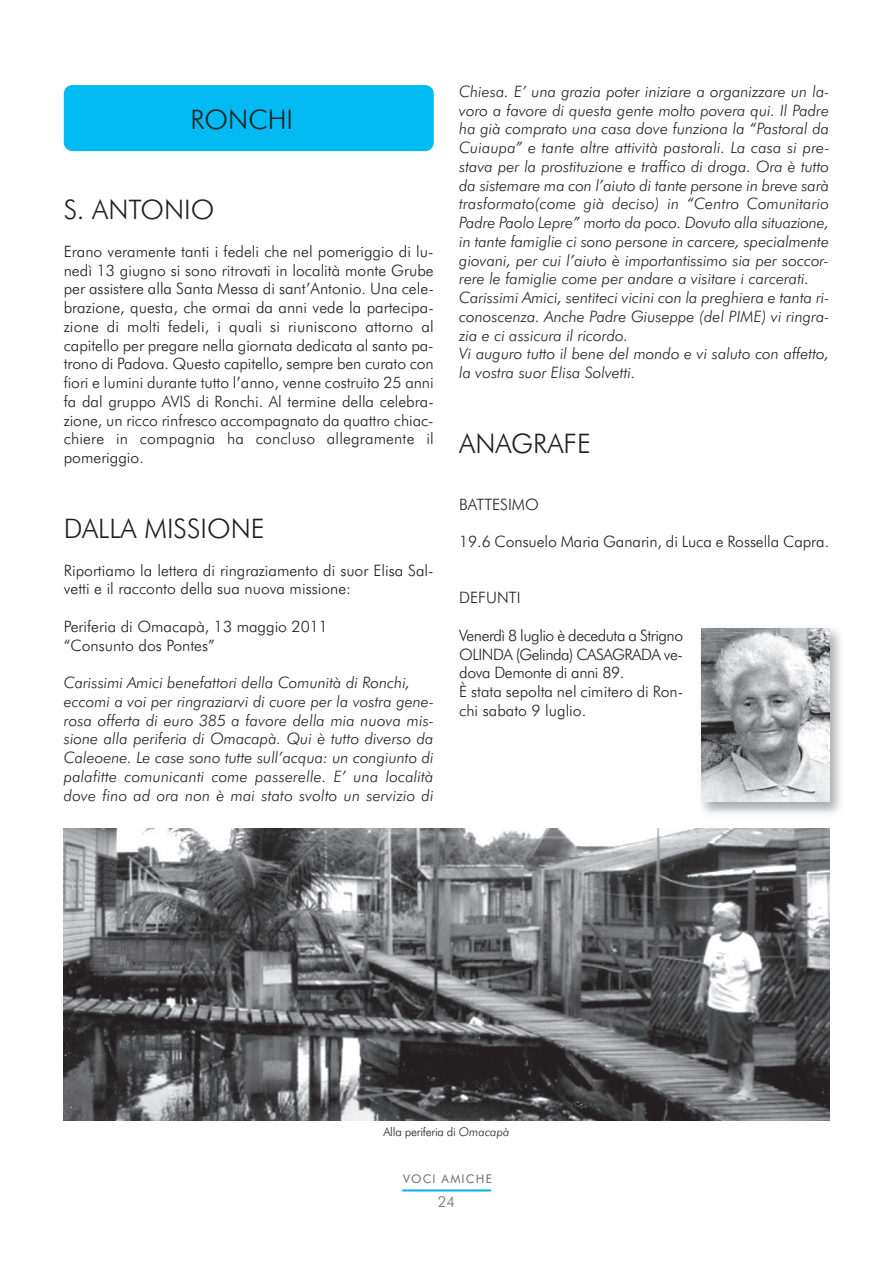
<style>
.page{position:relative;width:893px;height:1263px;background:#fff}
.page>*{position:absolute;margin:0;border:0;box-sizing:border-box;transform-origin:0 0}
.t1{font:300 27px "Futura BT";color:#231f20}
.t2{font:italic 300 15.75px/18.8px "Futura BT";color:#231f20}
.t3{font:300 15.75px/18.8px "Futura BT";color:#231f20}
.t4{font:300 15.75px/18.8px "Futura BT";letter-spacing:-.025em;color:#231f20}
.t5{font:300 15px "Futura BT";color:#6c6d70}
.t6{font:300 12px "Futura BT";letter-spacing:-.02em;color:#231f20}
.t7{font:12px "Futura BT";letter-spacing:.1em;color:#6c6d70}
.s1{font-style:italic}
</style>
<div class="page">
<hr style="left:402px;top:1189px;width:89px;height:2px;background:#00aeef">
<div style="left:64px;top:85px;width:370px;height:66px;background:#00baf1;border-radius:9px"></div>
<img style="left:701px;top:628px;width:140px;height:186px">
<img style="left:702px;top:628px;width:127px;height:174px">
<img style="left:64px;top:829px;width:765px;height:291px">
<h1 class="t1" style="left:190px;top:104px;width:104px">RONCHI</h1>
<h1 class="t1" style="left:64px;top:194px;width:152px">S. ANTONIO</h1>
<p class="t3" style="left:64px;top:242px;width:372px;text-align:justify">Erano veramente tanti i fedeli che nel pomeriggio di lu&shy;nedì 13 giugno si sono ritrovati in località monte Grube per assistere alla Santa Messa di sant’Antonio. Una cele&shy;brazione, questa, che ormai da anni vede la partecipa&shy;zione di molti fedeli, i quali si riuniscono attorno al capitello per pregare nella giornata dedicata al santo pa&shy;trono di Padova. Questo capitello, sempre ben curato con fiori e lumini durante tutto l’anno, venne costruito 25 anni fa dal gruppo AVIS di Ronchi. Al termine della celebra&shy;zione, un ricco rinfresco accompagnato da quattro chiac&shy;chiere in compagnia ha concluso allegramente il pomeriggio.</p>
<h1 class="t1" style="left:64px;top:513px;width:202px">DALLA MISSIONE</h1>
<p class="t3" style="left:64px;top:561px;width:371px">Riportiamo la lettera di ringraziamento di suor Elisa Sal&shy;vetti e il racconto della sua nuova missione:</p>
<p class="t3" style="left:64px;top:617px;width:266px">Periferia di Omacapà, 13 maggio 2011 “Consunto dos Pontes”</p>
<p class="t2" style="left:64px;top:673px;width:372px">Carissimi Amici benefattori della Comunità di Ronchi, eccomi a voi per ringraziarvi di cuore per la vostra gene&shy;rosa offerta di euro 385 a favore della mia nuova mis&shy;sione alla periferia di Omacapà. Qui è tutto diverso da Caleoene. Le case sono tutte sull’acqua: un congiunto di palafitte comunicanti come passerelle. E’ una località dove fino ad ora non è mai stato svolto un servizio di</p>
<p class="t2" style="left:459px;top:82px;width:372px">Chiesa. E’ una grazia poter iniziare a organizzare un la&shy;voro a favore di questa gente molto povera qui. Il Padre ha già comprato una casa dove funziona la “Pastoral da Cuiaupa” e tante altre attività pastorali. La casa si pre&shy;stava per la prostituzione e traffico di droga. Ora è tutto da sistemare ma con l’aiuto di tante persone in breve sarà trasformato(come già deciso) in “Centro Comunitario Padre Paolo Lepre” morto da poco. Dovuto alla situazione, in tante famiglie ci sono persone in carcere, specialmente giovani, per cui l’aiuto è importantissimo sia per soccor&shy;rere le famiglie come per andare a visitare i carcerati.<br>Carissimi Amici, sentiteci vicini con la preghiera e tanta ri&shy;conoscenza. Anche Padre Giuseppe (del PIME) vi ringra&shy;zia e ci assicura il ricordo.<br>Vi auguro tutto il bene del mondo e vi saluto con affetto, la vostra suor Elisa Solvetti.</p>
<h1 class="t1" style="left:459px;top:428px;width:133px">ANAGRAFE</h1>
<p class="t3" style="left:459px;top:495px;width:81px">BATTESIMO</p>
<p class="t3" style="left:459px;top:532px;width:371px">19.6 Consuelo Maria Ganarin, di Luca e Rossella Capra.</p>
<p class="t3" style="left:459px;top:588px;width:63px">DEFUNTI</p>
<p class="t4" style="left:459px;top:626px;width:225px">Venerdì 8 luglio è deceduta a Strigno<br>OLINDA (Gelinda) CASAGRADA ve&shy;dova Demonte di anni 89.<br>È stata sepolta nel cimitero di Ron&shy;chi sabato 9 luglio.</p>
<p class="t6" style="left:383px;top:1125px;width:128px">Alla periferia di <span class="s1">Omacapà</span></p>
<p class="t7" style="left:403px;top:1171px;width:90px">VOCI AMICHE</p>
<p class="t5" style="left:438px;top:1193px;width:19px">24</p>
</div>
